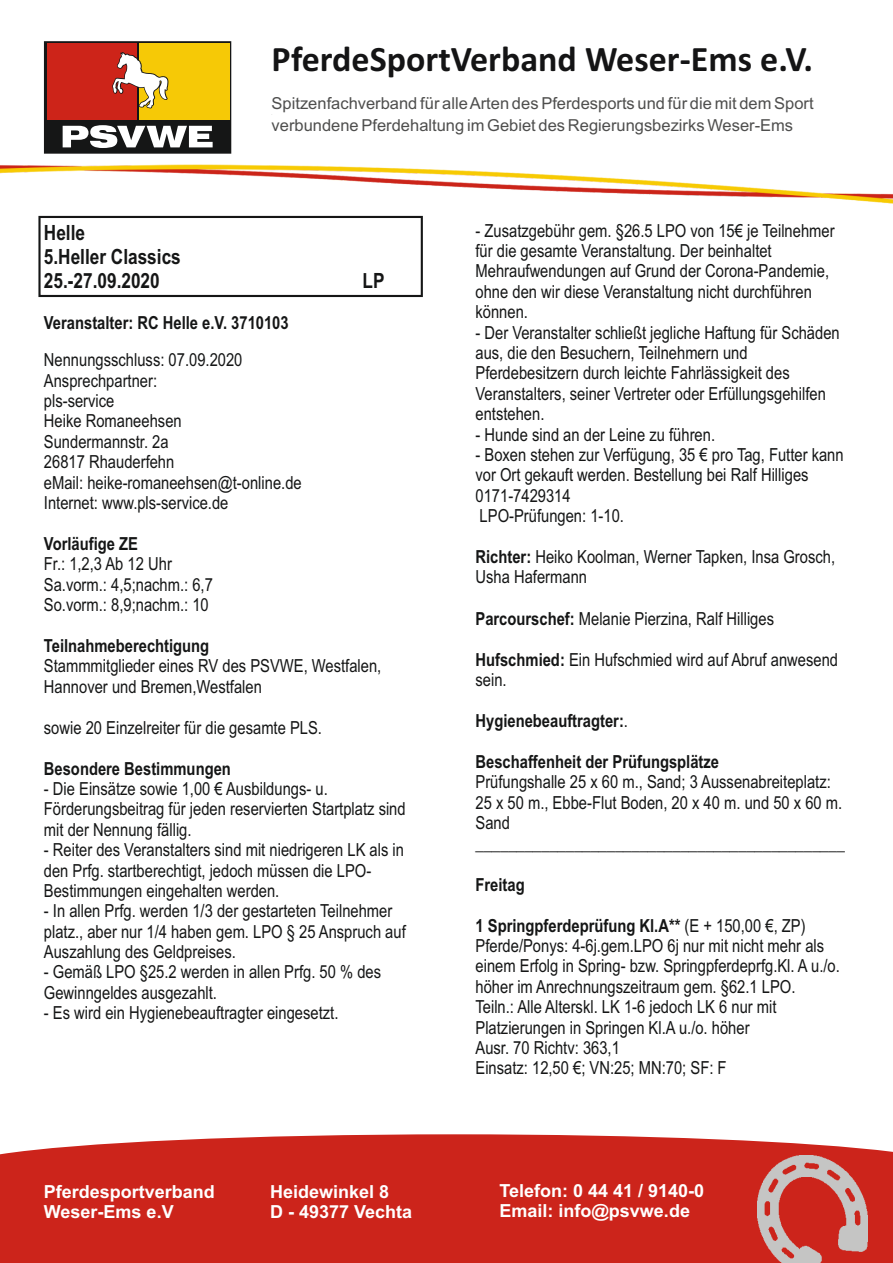
<style>
.page{position:relative;width:893px;height:1263px;background:#fff}
.page>*{position:absolute;margin:0;border:0;box-sizing:border-box;transform-origin:0 0}
.t1{font:700 36px "Calibri";color:#141415}
.t2{font:700 21px/24px "Arial Narrow";color:#151616}
.t3{font:18px/20.4px "Arial Narrow";color:#151616}
.t4{font:700 18px "Arial Narrow";color:#151616}
.t5{font:700 18px/20.1px "Arial";color:#fff}
.t6{font:16.5px/21.8px "Arial";color:#4e4e4d}
.s1{font-weight:700}
.s2{font-weight:400}
</style>
<div class="page">
<div style="left:0;top:1167px;width:893px;height:96px;background:#cc241b"></div>
<svg style="left:0;top:1134px;width:893px;height:66px;fill:#cc241b"></svg>
<svg style="left:44px;top:41px;width:187px;height:107px;background:#bb7837"></svg>
<img style="left:1px;top:148px;width:892px;height:56px">
<img style="left:758px;top:1156px;width:110px;height:107px">
<div style="left:38px;top:216px;width:385px;height:81px;border:2px solid #151616"></div>
<h1 class="t1" style="left:272px;top:44px;width:543px">PferdeSportVerband Weser-Ems e.V.</h1>
<p class="t6" style="left:272px;top:94px;width:544px">Spitzenfachverband für alle Arten des Pferdesports und für die mit dem Sport verbundene Pferdehaltung im Gebiet des Regierungsbezirks Weser-Ems</p>
<p class="t2" style="left:44px;top:222px;width:138px">Helle<br>5.Heller Classics<br>25.-27.09.2020</p>
<p class="t2" style="left:363px;top:270px;width:24px">LP</p>
<p class="t4" style="left:44px;top:316px;width:246px">Veranstalter: RC Helle e.V. 3710103</p>
<p class="t3" style="left:44px;top:351px;width:259px">Nennungsschluss: 07.09.2020<br>Ansprechpartner:<br>pls-service<br>Heike Romaneehsen<br>Sundermannstr. 2a<br>26817 Rhauderfehn<br>eMail: heike-romaneehsen@t-online.de<br>Internet: www.pls-service.de</p>
<p class="t4" style="left:44px;top:537px;width:96px">Vorläufige ZE</p>
<p class="t3" style="left:44px;top:555px;width:171px">Fr.: 1,2,3 Ab 12 Uhr<br>Sa.vorm.: 4,5;nachm.: 6,7<br>So.vorm.: 8,9;nachm.: 10</p>
<p class="t4" style="left:44px;top:639px;width:167px">Teilnahmeberechtigung</p>
<p class="t3" style="left:44px;top:658px;width:339px">Stammmitglieder eines RV des PSVWE, Westfalen,<br>Hannover und Bremen,Westfalen</p>
<p class="t3" style="left:44px;top:719px;width:280px">sowie 20 Einzelreiter für die gesamte PLS.</p>
<p class="t4" style="left:44px;top:761px;width:189px">Besondere Bestimmungen</p>
<p class="t3" style="left:44px;top:780px;width:363px">- Die Einsätze sowie 1,00 € Ausbildungs- u.<br>Förderungsbeitrag für jeden reservierten Startplatz sind mit der Nennung fällig.</p>
<p class="t3" style="left:44px;top:841px;width:362px">- Reiter des Veranstalters sind mit niedrigeren LK als in den Prfg. startberechtigt, jedoch müssen die LPO-<br>Bestimmungen eingehalten werden.</p>
<p class="t3" style="left:44px;top:902px;width:363px">- In allen Prfg. werden 1/3 der gestarteten Teilnehmer platz., aber nur 1/4 haben gem. LPO § 25 Anspruch auf<br>Auszahlung des Geldpreises.</p>
<p class="t3" style="left:44px;top:963px;width:339px">- Gemäß LPO §25.2 werden in allen Prfg. 50 % des<br>Gewinngeldes ausgezahlt.</p>
<p class="t3" style="left:44px;top:1004px;width:296px">- Es wird ein Hygienebeauftragter eingesetzt.</p>
<p class="t3" style="left:475px;top:222px;width:361px">- Zusatzgebühr gem. §26.5 LPO von 15€ je Teilnehmer für die gesamte Veranstaltung. Der beinhaltet Mehraufwendungen auf Grund der Corona-Pandemie, ohne den wir diese Veranstaltung nicht durchführen können.</p>
<p class="t3" style="left:475px;top:324px;width:366px">- Der Veranstalter schließt jegliche Haftung für Schäden aus, die den Besuchern, Teilnehmern und Pferdebesitzern durch leichte Fahrlässigkeit des Veranstalters, seiner Vertreter oder Erfüllungsgehilfen entstehen.</p>
<p class="t3" style="left:475px;top:426px;width:241px">- Hunde sind an der Leine zu führen.</p>
<p class="t3" style="left:475px;top:446px;width:370px">- Boxen stehen zur Verfügung, 35 € pro Tag, Futter kann vor Ort gekauft werden. Bestellung bei Ralf Hilliges 0171-7429314<br>LPO-Prüfungen: 1-10.</p>
<p class="t3" style="left:475px;top:548px;width:361px"><span class="s1">Richter:</span> Heiko Koolman, Werner Tapken, Insa Grosch,<br>Usha Hafermann</p>
<p class="t3" style="left:475px;top:610px;width:300px"><span class="s1">Parcourschef:</span> Melanie Pierzina, Ralf Hilliges</p>
<p class="t3" style="left:475px;top:651px;width:364px"><span class="s1">Hufschmied:</span> Ein Hufschmied wird auf Abruf anwesend sein.</p>
<p class="t4" style="left:475px;top:714px;width:154px">Hygienebeauftragter:<span class="s2">.</span></p>
<p class="t4" style="left:475px;top:755px;width:245px">Beschaffenheit der Prüfungsplätze</p>
<p class="t3" style="left:475px;top:773px;width:371px">Prüfungshalle 25 x 60 m., Sand; 3 Aussenabreiteplatz:<br>25 x 50 m., Ebbe-Flut Boden, 20 x 40 m. und 50 x 60 m.<br>Sand _____________________________________________</p>
<p class="t4" style="left:475px;top:877px;width:51px">Freitag</p>
<p class="t3" style="left:475px;top:917px;width:366px"><span class="s1">1 Springpferdeprüfung Kl.A**</span> (E + 150,00 €, ZP)<br>Pferde/Ponys: 4-6j.gem.LPO 6j nur mit nicht mehr als einem Erfolg in Spring- bzw. Springpferdeprfg.Kl. A u./o. höher im Anrechnungszeitraum gem. §62.1 LPO.<br>Teiln.: Alle Alterskl. LK 1-6 jedoch LK 6 nur mit Platzierungen in Springen Kl.A u./o. höher<br>Ausr. 70 Richtv: 363,1<br>Einsatz: 12,50 €; VN:25; MN:70; SF: F</p>
<p class="t5" style="left:44px;top:1183px;width:173px">Pferdesportverband<br>Weser-Ems e.V</p>
<p class="t5" style="left:270px;top:1183px;width:144px">Heidewinkel 8<br>D - 49377 Vechta</p>
<p class="t5" style="left:499px;top:1182px;width:206px">Telefon: 0 44 41 / 9140-0<br>Email: info@psvwe.de</p>
</div>
